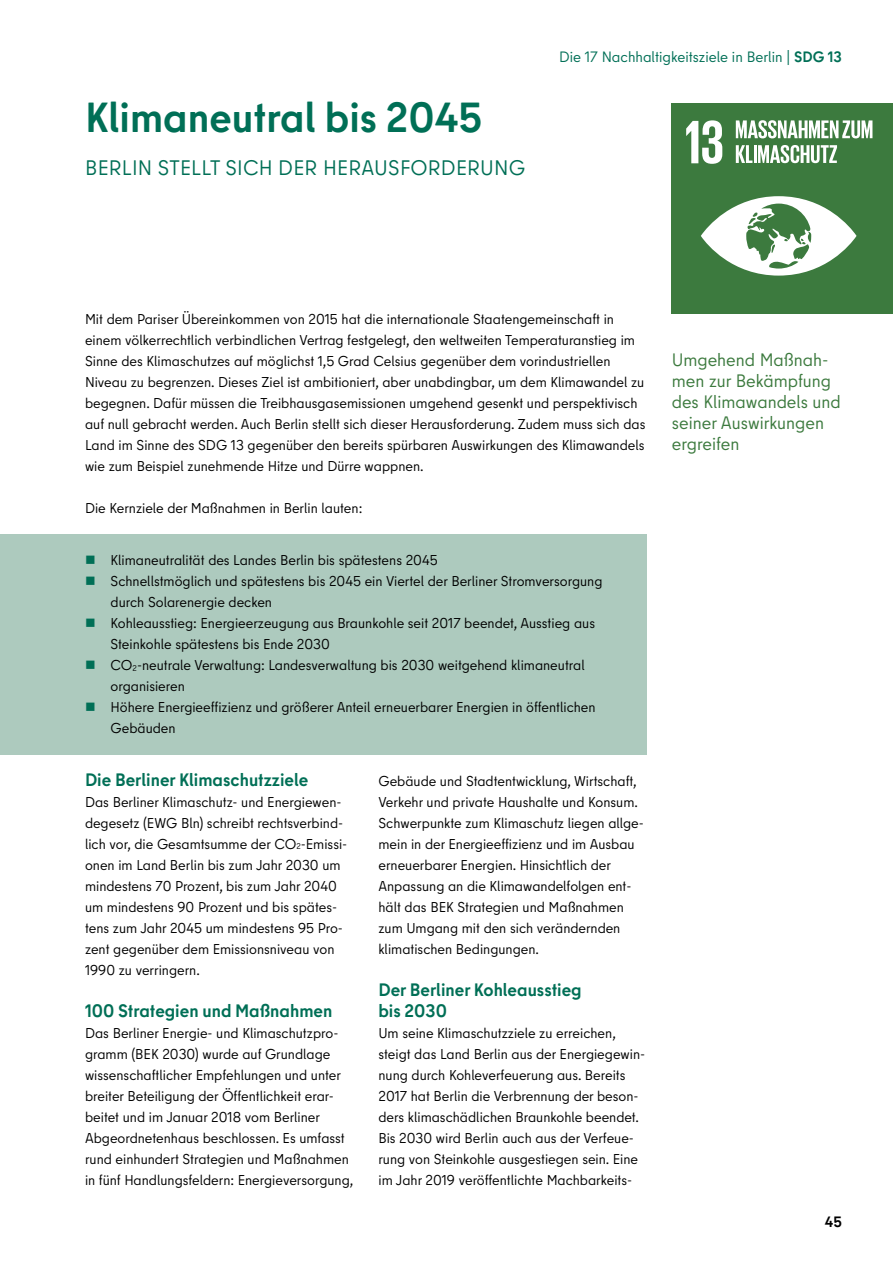
<style>
.page{position:relative;width:893px;height:1263px;background:#fff}
.page>*{position:absolute;margin:0;border:0;box-sizing:border-box;transform-origin:0 0}
.t1{font:700 42px "Berlin Type";color:#006f56}
.t2{font:21px "Berlin Type";letter-spacing:.01em;color:#006f56}
.t3{font:700 18px/21px "Berlin Type";color:#006f56}
.t4{font:18px/21px "Berlin Type";color:#3c7a3e}
.t5{font:15px "Berlin Type";color:#006f56}
.t6{font:700 15px "Berlin Type";color:#000}
.t7{font:14.25px/21px "Berlin Type";color:#000}
.s1{font-weight:700}
.s2{font-size:8.25px}
</style>
<div class="page">
<div style="left:0;top:534px;width:646px;height:220px;background:#adcabe"></div>
<div style="left:672px;top:103px;width:221px;height:211px;background:#3c7a3e"></div>
<svg style="left:686px;top:120px;width:36px;height:44px"></svg>
<svg style="left:701px;top:196px;width:155px;height:80px"></svg>
<svg style="left:736px;top:120px;width:136px;height:18px"></svg>
<svg style="left:736px;top:145px;width:16px;height:18px"></svg>
<hr style="left:754px;top:145px;width:3px;height:18px;background:#fff">
<svg style="left:758px;top:145px;width:79px;height:18px"></svg>
<h1 class="t1" style="left:85px;top:91px;width:399px">Klimaneutral bis 2045</h1>
<h2 class="t2" style="left:85px;top:155px;width:442px">BERLIN STELLT SICH DER HERAUSFORDERUNG</h2>
<p class="t5" style="left:559px;top:47px;width:284px">Die 17 Nachhaltigkeitsziele in Berlin | <span class="s1">SDG 13</span></p>
<p class="t7" style="left:85px;top:308px;width:562px">Mit dem Pariser Übereinkommen von 2015 hat die internationale Staatengemeinschaft in einem völkerrechtlich verbindlichen Vertrag festgelegt, den weltweiten Temperaturanstieg im Sinne des Klimaschutzes auf möglichst 1,5 Grad Celsius gegenüber dem vorindustriellen Niveau zu begrenzen. Dieses Ziel ist ambitioniert, aber unabdingbar, um dem Klimawandel zu begegnen. Dafür müssen die Treibhausgasemissionen umgehend gesenkt und perspektivisch auf null gebracht werden. Auch Berlin stellt sich dieser Herausforderung. Zudem muss sich das Land im Sinne des SDG 13 gegenüber den bereits spürbaren Auswirkungen des Klimawandels wie zum Beispiel zunehmende Hitze und Dürre wappnen.</p>
<p class="t7" style="left:85px;top:497px;width:279px">Die Kernziele der Maßnahmen in Berlin lauten:</p>
<p class="t7" style="left:111px;top:550px;width:493px">Klimaneutralität des Landes Berlin bis spätestens 2045<br>Schnellstmöglich und spätestens bis 2045 ein Viertel der Berliner Stromversorgung durch Solarenergie decken<br>Kohleausstieg: Energieerzeugung aus Braunkohle seit 2017 beendet, Ausstieg aus Steinkohle spätestens bis Ende 2030<br>CO<span class="s2">2</span>-neutrale Verwaltung: Landesverwaltung bis 2030 weitgehend klimaneutral organisieren<br>Höhere Energieeffizienz und größerer Anteil erneuerbarer Energien in öffentlichen Gebäuden</p>
<p class="t3" style="left:85px;top:769px;width:225px">Die Berliner Klimaschutzziele</p>
<p class="t7" style="left:85px;top:791px;width:264px">Das Berliner Klimaschutz- und Energiewen&shy;degesetz (EWG Bln) schreibt rechtsverbind&shy;lich vor, die Gesamtsumme der CO<span class="s2">2</span>-Emissi&shy;onen im Land Berlin bis zum Jahr 2030 um mindestens 70 Prozent, bis zum Jahr 2040 um mindestens 90 Prozent und bis spätes&shy;tens zum Jahr 2045 um mindestens 95 Pro&shy;zent gegenüber dem Emissionsniveau von 1990 zu verringern.</p>
<p class="t3" style="left:85px;top:1000px;width:249px">100 Strategien und Maßnahmen</p>
<p class="t7" style="left:85px;top:1022px;width:270px">Das Berliner Energie- und Klimaschutzpro&shy;gramm (BEK 2030) wurde auf Grundlage wissenschaftlicher Empfehlungen und unter breiter Beteiligung der Öffentlichkeit erar&shy;beitet und im Januar 2018 vom Berliner Abgeordnetenhaus beschlossen. Es umfasst rund einhundert Strategien und Maßnahmen in fünf Handlungsfeldern: Energieversorgung,</p>
<p class="t7" style="left:378px;top:770px;width:267px">Gebäude und Stadtentwicklung, Wirtschaft, Verkehr und private Haushalte und Konsum.<br>Schwerpunkte zum Klimaschutz liegen allge&shy;mein in der Energieeffizienz und im Ausbau erneuerbarer Energien. Hinsichtlich der Anpassung an die Klimawandelfolgen ent&shy;hält das BEK Strategien und Maßnahmen zum Umgang mit den sich verändernden klimatischen Bedingungen.</p>
<p class="t3" style="left:378px;top:979px;width:205px">Der Berliner Kohleausstieg bis 2030</p>
<p class="t7" style="left:378px;top:1022px;width:268px">Um seine Klimaschutzziele zu erreichen, steigt das Land Berlin aus der Energiegewin&shy;nung durch Kohleverfeuerung aus. Bereits 2017 hat Berlin die Verbrennung der beson&shy;ders klimaschädlichen Braunkohle beendet.<br>Bis 2030 wird Berlin auch aus der Verfeue&shy;rung von Steinkohle ausgestiegen sein. Eine im Jahr 2019 veröffentlichte Machbarkeits-</p>
<p class="t4" style="left:672px;top:349px;width:171px">Umgehend Maßnah&shy;men zur Bekämpfung des Klimawandels und seiner Auswirkungen ergreifen</p>
<p class="t6" style="left:825px;top:1212px;width:19px">45</p>
</div>
